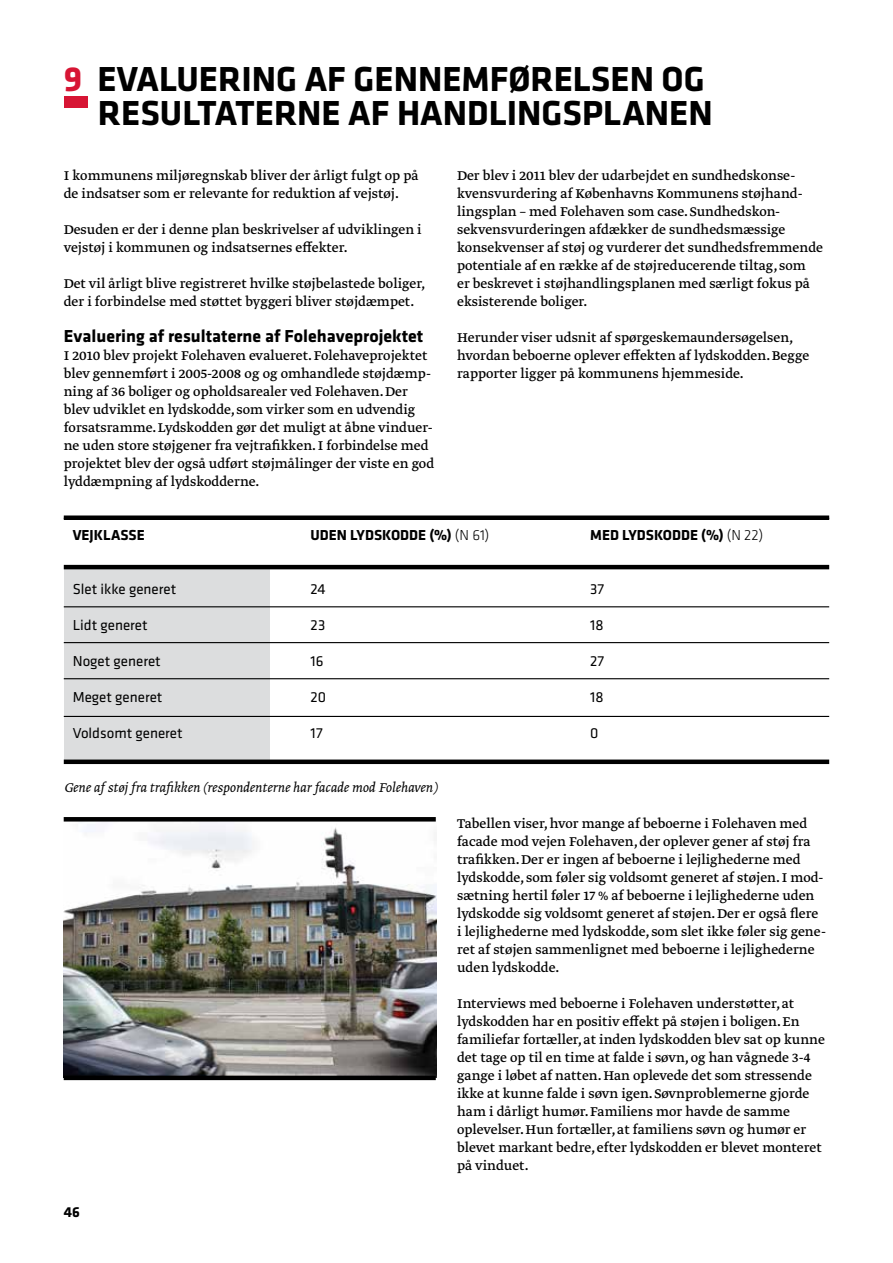
<style>
.page{position:relative;width:893px;height:1263px;background:#fff}
.page>*{position:absolute;margin:0;border:0;box-sizing:border-box;transform-origin:0 0}
.t1{font:700 36px/34.5px "Klavika";color:#000;text-align:right}
.t2{font:700 18px "Klavika";color:#000}
.t3{font:15px/18px "Greta Text";color:#000}
.t4{font:15px "Klavika";color:#000}
.t5{font:italic 300 15px "Greta Text";color:#000}
.t6{font:700 15px "Klavika";color:#000}
.s1{color:#d71534}
.s2{font-weight:300}
</style>
<div class="page">
<div style="left:65px;top:568px;width:205px;height:194px;background:#dcddde"></div>
<hr style="left:64px;top:642px;width:765px;height:1px;background:#000">
<hr style="left:64px;top:678px;width:765px;height:1px;background:#000">
<hr style="left:64px;top:716px;width:765px;height:1px;background:#000">
<hr style="left:64px;top:606px;width:765px;height:1px;background:#000">
<hr style="left:64px;top:565px;width:765px;height:4px;background:#000">
<div style="left:64px;top:515px;width:765px;height:5px;background:#000"></div>
<div style="left:64px;top:759px;width:765px;height:5px;background:#000"></div>
<div style="left:64px;top:96px;width:24px;height:12px;background:#d71534"></div>
<img style="left:64px;top:821px;width:372px;height:254px">
<div style="left:64px;top:1075px;width:372px;height:5px;background:#000"></div>
<hr style="left:64px;top:817px;width:372px;height:4px;background:#000">
<h1 class="t1" style="left:64px;top:62px;width:650px"><span class="s1">9</span> EVALUERING AF GENNEMFØRELSEN OG<br>RESULTATERNE AF HANDLINGSPLANEN</h1>
<p class="t3" style="left:64px;top:167px;width:356px">I kommunens miljøregnskab bliver der årligt fulgt op på de indsatser som er relevante for reduktion af vejstøj.</p>
<p class="t3" style="left:64px;top:221px;width:359px">Desuden er der i denne plan beskrivelser af udviklingen i vejstøj i kommunen og indsatsernes effekter.</p>
<p class="t3" style="left:64px;top:275px;width:363px">Det vil årligt blive registreret hvilke støjbelastede boliger, der i forbindelse med støttet byggeri bliver støjdæmpet.</p>
<p class="t2" style="left:64px;top:326px;width:361px">EVALUERING AF RESULTATERNE AF FOLEHAVEPROJEKTET</p>
<p class="t3" style="left:64px;top:347px;width:372px">I 2010 blev projekt Folehaven evalueret. Folehaveprojektet blev gennemført i 2005-2008 og og omhandlede støjdæmp&shy;ning af 36 boliger og opholdsarealer ved Folehaven. Der blev udviklet en lydskodde, som virker som en udvendig forsatsramme. Lydskodden gør det muligt at åbne vinduer&shy;ne uden store støjgener fra vejtrafikken. I forbindelse med projektet blev der også udført støjmålinger der viste en god lyddæmpning af lydskodderne.</p>
<p class="t3" style="left:457px;top:167px;width:367px">Der blev i 2011 blev der udarbejdet en sundhedskonse&shy;kvensvurdering af Københavns Kommunens støjhand&shy;lingsplan – med Folehaven som case. Sundhedskon&shy;sekvensvurderingen afdækker de sundhedsmæssige konsekvenser af støj og vurderer det sundhedsfremmende potentiale af en række af de støjreducerende tiltag, som<br>er beskrevet i støjhandlingsplanen med særligt fokus på eksisterende boliger.</p>
<p class="t3" style="left:457px;top:329px;width:354px">Herunder viser udsnit af spørgeskemaundersøgelsen, hvordan beboerne oplever effekten af lydskodden. Begge rapporter ligger på kommunens hjemmeside.</p>
<p class="t6" style="left:73px;top:527px;width:73px">VEJKLASSE</p>
<p class="t6" style="left:311px;top:527px;width:180px">UDEN LYDSKODDE (%) <span class="s2">(n 61)</span></p>
<p class="t6" style="left:590px;top:527px;width:175px">MED LYDSKODDE (%) <span class="s2">(n 22)</span></p>
<p class="t4" style="left:73px;top:581px;width:105px">Slet ikke generet</p>
<p class="t4" style="left:73px;top:617px;width:76px">Lidt generet</p>
<p class="t4" style="left:73px;top:653px;width:90px">Noget generet</p>
<p class="t4" style="left:73px;top:689px;width:91px">Meget generet</p>
<p class="t4" style="left:73px;top:725px;width:111px">Voldsomt generet</p>
<p class="t4" style="left:311px;top:581px;width:16px">24</p>
<p class="t4" style="left:311px;top:617px;width:16px">23</p>
<p class="t4" style="left:311px;top:653px;width:14px">16</p>
<p class="t4" style="left:311px;top:689px;width:17px">20</p>
<p class="t4" style="left:311px;top:725px;width:14px">17</p>
<p class="t4" style="left:590px;top:581px;width:15px">37</p>
<p class="t4" style="left:590px;top:617px;width:15px">18</p>
<p class="t4" style="left:590px;top:653px;width:15px">27</p>
<p class="t4" style="left:590px;top:689px;width:15px">18</p>
<p class="t4" style="left:590px;top:725px;width:10px">0</p>
<p class="t5" style="left:65px;top:781px;width:374px">Gene af støj fra trafikken (respondenterne har facade mod Folehaven)</p>
<p class="t6" style="left:64px;top:1204px;width:18px">46</p>
<p class="t3" style="left:457px;top:815px;width:370px">Tabellen viser, hvor mange af beboerne i Folehaven med facade mod vejen Folehaven, der oplever gener af støj fra trafikken. Der er ingen af beboerne i lejlighederne med lydskodde, som føler sig voldsomt generet af støjen. I mod&shy;sætning hertil føler 17 % af beboerne i lejlighederne uden lydskodde sig voldsomt generet af støjen. Der er også flere i lejlighederne med lydskodde, som slet ikke føler sig gene&shy;ret af støjen sammenlignet med beboerne i lejlighederne uden lydskodde.</p>
<p class="t3" style="left:457px;top:995px;width:369px">Interviews med beboerne i Folehaven understøtter, at lydskodden har en positiv effekt på støjen i boligen. En familiefar fortæller, at inden lydskodden blev sat op kunne det tage op til en time at falde i søvn, og han vågnede 3-4 gange i løbet af natten. Han oplevede det som stressende ikke at kunne falde i søvn igen. Søvnproblemerne gjorde ham i dårligt humør. Familiens mor havde de samme oplevelser. Hun fortæller, at familiens søvn og humør er blevet markant bedre, efter lydskodden er blevet monteret på vinduet.</p>
</div>
